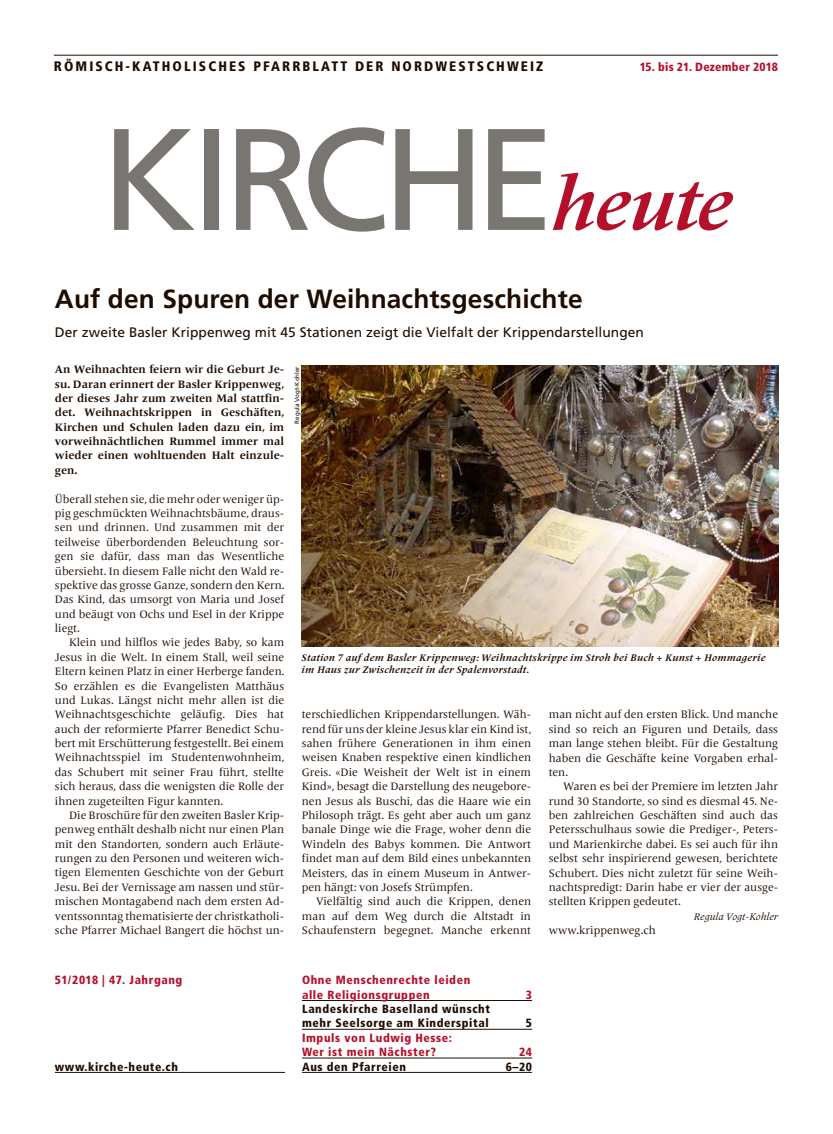
<style>
.page{position:relative;width:833px;height:1134px;background:#fff}
.page>*{position:absolute;margin:0;border:0;box-sizing:border-box;transform-origin:0 0}
.t1{font:144.38px "Frutiger";letter-spacing:-.05em;color:#797571}
.t2{font:700 26.25px "Frutiger";letter-spacing:.005em;color:#1f0c00}
.t3{font:13.75px "Frutiger";letter-spacing:.005em;color:#1f0c00}
.t4{font:900 condensed 13.75px "Frutiger";letter-spacing:.15em;color:#1f0c00}
.t5{font:900 condensed 11.88px/14.4px "Frutiger";letter-spacing:.05em;color:#b5102b}
.t6{font:900 condensed 11.88px/14.4px "Frutiger";letter-spacing:.05em;color:#1f0c00}
.t7{font:900 condensed 11.88px "Frutiger";letter-spacing:.015em;color:#b5102b}
.t8{font:11.25px/14.4px "Frutiger Serif LT Pro";color:#1f0c00;text-align:justify}
.t9{font:700 11.25px/14.4px "Frutiger Serif LT Pro";color:#1f0c00;text-align:justify}
.t10{font:italic 700 10px/12.5px "Frutiger Serif LT Pro";letter-spacing:.025em;color:#1f0c00}
.t11{font:italic 10px "Frutiger Serif LT Pro";color:#1f0c00}
.t12{font:6.25px "Frutiger";color:#1f0c00}
.s1{font-family:"Frutiger Serif LT Pro";font-weight:700;font-style:italic;font-size:75px;color:#b5102b}
</style>
<div class="page">
<hr style="left:54px;top:55px;width:724px;height:1px;background:#1f0c00">
<img style="left:302px;top:365px;width:476px;height:281px">
<hr style="left:55px;top:1072px;width:230px;height:1px;background:#1f0c00">
<hr style="left:302px;top:1000px;width:230px;height:1px;background:#1f0c00">
<hr style="left:302px;top:1029px;width:230px;height:1px;background:#1f0c00">
<hr style="left:302px;top:1058px;width:230px;height:1px;background:#1f0c00">
<hr style="left:302px;top:1072px;width:230px;height:1px;background:#1f0c00">
<p class="t4" style="left:54px;top:58px;width:491px">RÖMISCH-KATHOLISCHES PFARRBLATT DER NORDWESTSCHWEIZ</p>
<p class="t7" style="left:639px;top:60px;width:140px">15. bis 21. Dezember 2018</p>
<h1 class="t1" style="left:101px;top:95px;width:632px">KIRCHE<span class="s1">heute</span></h1>
<h2 class="t2" style="left:55px;top:284px;width:529px">Auf den Spuren der Weihnachtsgeschichte</h2>
<p class="t3" style="left:55px;top:324px;width:590px">Der zweite Basler Krippenweg mit 45 Stationen zeigt die Vielfalt der Krippendarstellungen</p>
<p class="t9" style="left:55px;top:362px;width:231px">An Weihnachten feiern wir die Geburt Je&shy;su. Daran erinnert der Basler Krippenweg, der dieses Jahr zum zweiten Mal stattfin&shy;det. Weihnachtskrippen in Geschäften, Kirchen und Schulen laden dazu ein, im vorweihnächtlichen Rummel immer mal wieder einen wohltuenden Halt einzule&shy;gen.</p>
<p class="t8" style="left:55px;top:492px;width:231px">Überall stehen sie, die mehr oder weniger üp&shy;pig geschmückten Weihnachtsbäume, draus&shy;sen und drinnen. Und zusammen mit der teilweise überbordenden Beleuchtung sor&shy;gen sie dafür, dass man das Wesentliche übersieht. In diesem Falle nicht den Wald re&shy;spektive das grosse Ganze, sondern den Kern.<br>Das Kind, das umsorgt von Maria und Josef und beäugt von Ochs und Esel in der Krippe liegt.</p>
<p class="t8" style="left:55px;top:635px;width:231px;text-indent:14px">Klein und hilflos wie jedes Baby, so kam Jesus in die Welt. In einem Stall, weil seine Eltern keinen Platz in einer Herberge fanden.<br>So erzählen es die Evangelisten Matthäus und Lukas. Längst nicht mehr allen ist die Weihnachtsgeschichte geläufig. Dies hat auch der reformierte Pfarrer Benedict Schu&shy;bert mit Erschütterung festgestellt. Bei einem Weihnachtsspiel im Studentenwohnheim, das Schubert mit seiner Frau führt, stellte sich heraus, dass die wenigsten die Rolle der ihnen zugeteilten Figur kannten.</p>
<p class="t8" style="left:55px;top:808px;width:231px;text-indent:14px">Die Broschüre für den zweiten Basler Krip&shy;penweg enthält deshalb nicht nur einen Plan mit den Standorten, sondern auch Erläute&shy;rungen zu den Personen und weiteren wich&shy;tigen Elementen Geschichte von der Geburt Jesu. Bei der Vernissage am nassen und stür&shy;mischen Montagabend nach dem ersten Ad&shy;ventssonntag thematisierte der christkatholi&shy;sche Pfarrer Michael Bangert die höchst un-</p>
<p class="t12" style="left:293px;top:423px;width:59px;rotate:-90deg">Regula Vogt-Kohler</p>
<p class="t10" style="left:302px;top:651px;width:465px">Station 7 auf dem Basler Krippenweg: Weihnachtskrippe im Stroh bei Buch + Kunst + Hommagerie im Haus zur Zwischenzeit in der Spalenvorstadt.</p>
<p class="t8" style="left:302px;top:707px;width:231px">terschiedlichen Krippendarstellungen. Wäh&shy;rend für uns der kleine Jesus klar ein Kind ist, sahen frühere Generationen in ihm einen weisen Knaben respektive einen kindlichen Greis. «Die Weisheit der Welt ist in einem Kind», besagt die Darstellung des neugebore&shy;nen Jesus als Buschi, das die Haare wie ein Philosoph trägt. Es geht aber auch um ganz banale Dinge wie die Frage, woher denn die Windeln des Babys kommen. Die Antwort findet man auf dem Bild eines unbekannten Meisters, das in einem Museum in Antwer&shy;pen hängt: von Josefs Strümpfen.</p>
<p class="t8" style="left:302px;top:894px;width:231px;text-indent:14px">Vielfältig sind auch die Krippen, denen man auf dem Weg durch die Altstadt in Schaufenstern begegnet. Manche erkennt</p>
<p class="t8" style="left:549px;top:707px;width:231px">man nicht auf den ersten Blick. Und manche sind so reich an Figuren und Details, dass man lange stehen bleibt. Für die Gestaltung haben die Geschäfte keine Vorgaben erhal&shy;ten.</p>
<p class="t8" style="left:549px;top:779px;width:231px;text-indent:14px">Waren es bei der Premiere im letzten Jahr rund 30 Standorte, so sind es diesmal 45. Ne&shy;ben zahlreichen Geschäften sind auch das Petersschulhaus sowie die Prediger-, Peters&shy;und Marienkirche dabei. Es sei auch für ihn selbst sehr inspirierend gewesen, berichtete Schubert. Dies nicht zuletzt für seine Weih&shy;nachtspredigt: Darin habe er vier der ausge&shy;stellten Krippen gedeutet.</p>
<p class="t11" style="left:693px;top:910px;width:86px">Regula Vogt-Kohler</p>
<p class="t8" style="left:549px;top:923px;width:108px">www.krippenweg.ch</p>
<p class="t5" style="left:55px;top:973px;width:129px">51/2018 | 47. Jahrgang</p>
<p class="t6" style="left:55px;top:1059px;width:125px">www.kirche-heute.ch</p>
<p class="t5" style="left:302px;top:973px;width:170px">Ohne Menschenrechte leiden alle Religionsgruppen</p>
<p class="t6" style="left:302px;top:1002px;width:189px">Landeskirche Baselland wünscht mehr Seelsorge am Kinderspital</p>
<p class="t5" style="left:302px;top:1030px;width:151px">Impuls von Ludwig Hesse:<br>Wer ist mein Nächster?</p>
<p class="t5" style="left:526px;top:987px;width:8px">3</p>
<p class="t6" style="left:526px;top:1016px;width:8px">5</p>
<p class="t5" style="left:519px;top:1045px;width:14px">24</p>
<p class="t6" style="left:302px;top:1059px;width:105px">Aus den Pfarreien</p>
<p class="t6" style="left:506px;top:1059px;width:28px">6–20</p>
</div>
